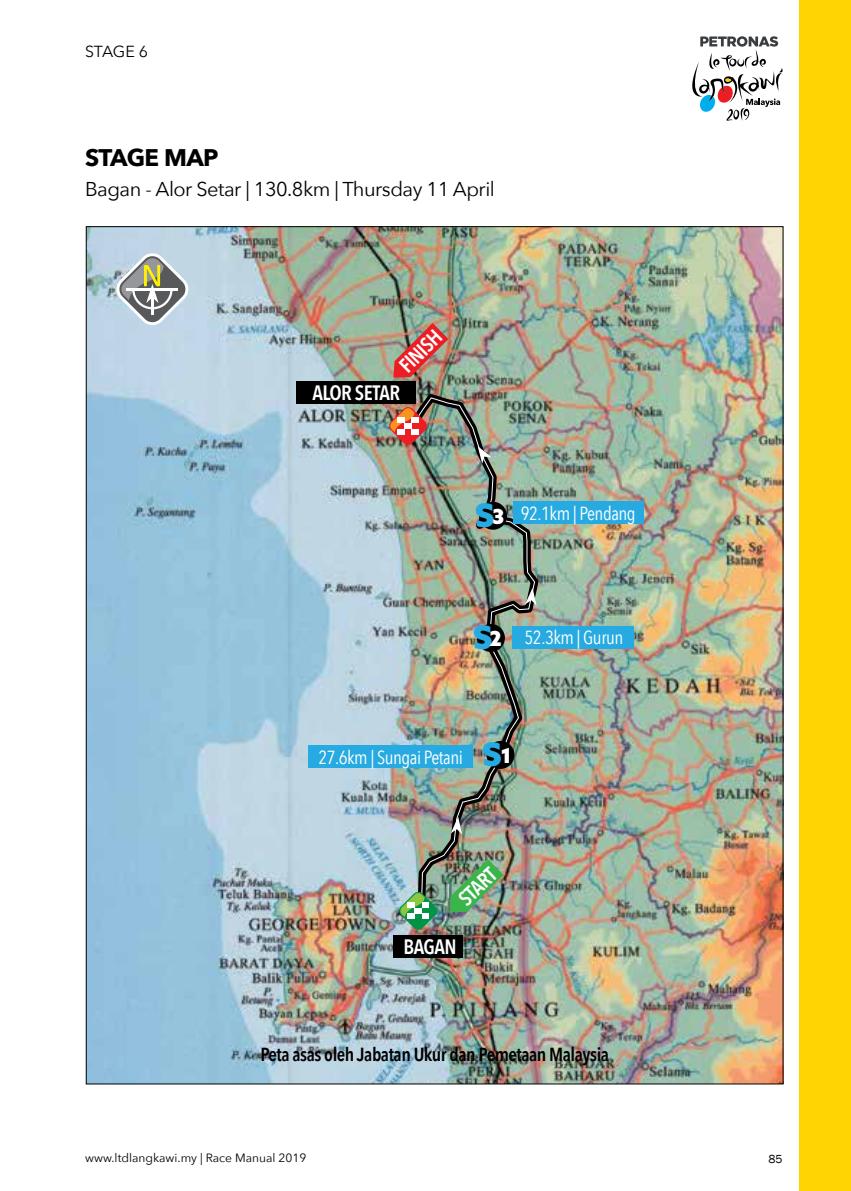
<style>
.page{position:relative;width:851px;height:1191px;background:#fff}
.page>*{position:absolute;margin:0;border:0;box-sizing:border-box;transform-origin:0 0}
.t1{font:700 24px "Avenir Next";letter-spacing:-.03em;color:#000}
.t2{font:600 20.8px "Avenir Next Condensed";letter-spacing:-.025em;color:#fff}
.t3{font:20px "Avenir Next";letter-spacing:-.025em;color:#000}
.t4{font:18.8px "Avenir Next Condensed";letter-spacing:-.025em;color:#fff}
.t5{font:600 18.8px "Avenir Next Condensed";letter-spacing:-.025em;color:#000}
.t6{font:16px "Avenir Next";letter-spacing:-.02em;color:#000}
.t7{font:12px "Avenir Next";color:#000}
.t8{font:12px "Franklin Gothic";color:#000}
.s1{font-family:"Azo Sans";font-weight:900;font-size:32.6px;color:#27aae1}
.s2{font-family:"Azo Sans";font-weight:900;font-size:20.8px}
</style>
<div class="page">
<div style="left:799px;top:0;width:51px;height:1191px;background:#ffd400"></div>
<svg style="left:692px;top:36px;width:91px;height:85px"></svg>
<img style="left:88px;top:228px;width:693px;height:854px">
<img style="left:406px;top:389px;width:137px;height:537px">
<img style="left:413px;top:397px;width:122px;height:522px">
<svg style="left:115px;top:253px;width:73px;height:72px;background:#a9b1b0"></svg>
<img style="left:393px;top:323px;width:55px;height:55px">
<svg style="left:450px;top:816px;width:12px;height:18px"></svg>
<svg style="left:525px;top:588px;width:11px;height:17px"></svg>
<svg style="left:477px;top:446px;width:14px;height:18px"></svg>
<div style="left:296px;top:382px;width:119px;height:22px;background:#000"></div>
<div style="left:393px;top:935px;width:69px;height:22px;background:#000"></div>
<img style="left:450px;top:859px;width:53px;height:53px">
<div style="left:308px;top:745px;width:165px;height:23px;background:#27aae1"></div>
<div style="left:486px;top:741px;width:28px;height:28px;background:#000;border-radius:50%"></div>
<div style="left:512px;top:626px;width:121px;height:22px;background:#27aae1"></div>
<div style="left:477px;top:624px;width:28px;height:28px;background:#000;border-radius:50%"></div>
<div style="left:513px;top:502px;width:130px;height:22px;background:#27aae1"></div>
<div style="left:479px;top:502px;width:28px;height:28px;background:#000;border-radius:50%"></div>
<svg style="left:398px;top:891px;width:39px;height:39px"></svg>
<div style="left:407px;top:901px;width:7px;height:6px;background:#fff"></div>
<div style="left:421px;top:901px;width:7px;height:6px;background:#fff"></div>
<div style="left:414px;top:907px;width:7px;height:6px;background:#fff"></div>
<div style="left:407px;top:913px;width:7px;height:6px;background:#fff"></div>
<div style="left:421px;top:913px;width:7px;height:6px;background:#fff"></div>
<svg style="left:388px;top:406px;width:39px;height:39px"></svg>
<p class="t6" style="left:85px;top:42px;width:65px">STAGE 6</p>
<p class="t1" style="left:85px;top:142px;width:135px">STAGE MAP</p>
<p class="t3" style="left:85px;top:177px;width:411px">Bagan - Alor Setar | 130.8km | Thursday 11 April</p>
<p class="t2" style="left:390px;top:356px;width:52px;rotate:-45deg">FINISH</p>
<p class="t2" style="left:312px;top:374px;width:89px">ALOR SETAR</p>
<p class="t4" style="left:474px;top:497px;width:162px"><span class="s1">S</span><span class="s2">3</span> 92.1km | Pendang</p>
<p class="t4" style="left:472px;top:621px;width:152px"><span class="s1">S</span><span class="s2">2</span> 52.3km | Gurun</p>
<p class="t4" style="left:318px;top:741px;width:195px">27.6km | Sungai Petani <span class="s1">S</span><span class="s2">1</span></p>
<p class="t2" style="left:449px;top:888px;width:45px;rotate:-43deg">START</p>
<p class="t2" style="left:403px;top:928px;width:55px">BAGAN</p>
<p class="t5" style="left:260px;top:1038px;width:350px">Peta asas oleh Jabatan Ukur dan Pemetaan Malaysia</p>
<p class="t7" style="left:85px;top:1150px;width:223px">www.ltdlangkawi.my | Race Manual 2019</p>
<p class="t8" style="left:768px;top:1151px;width:16px">85</p>
</div>
